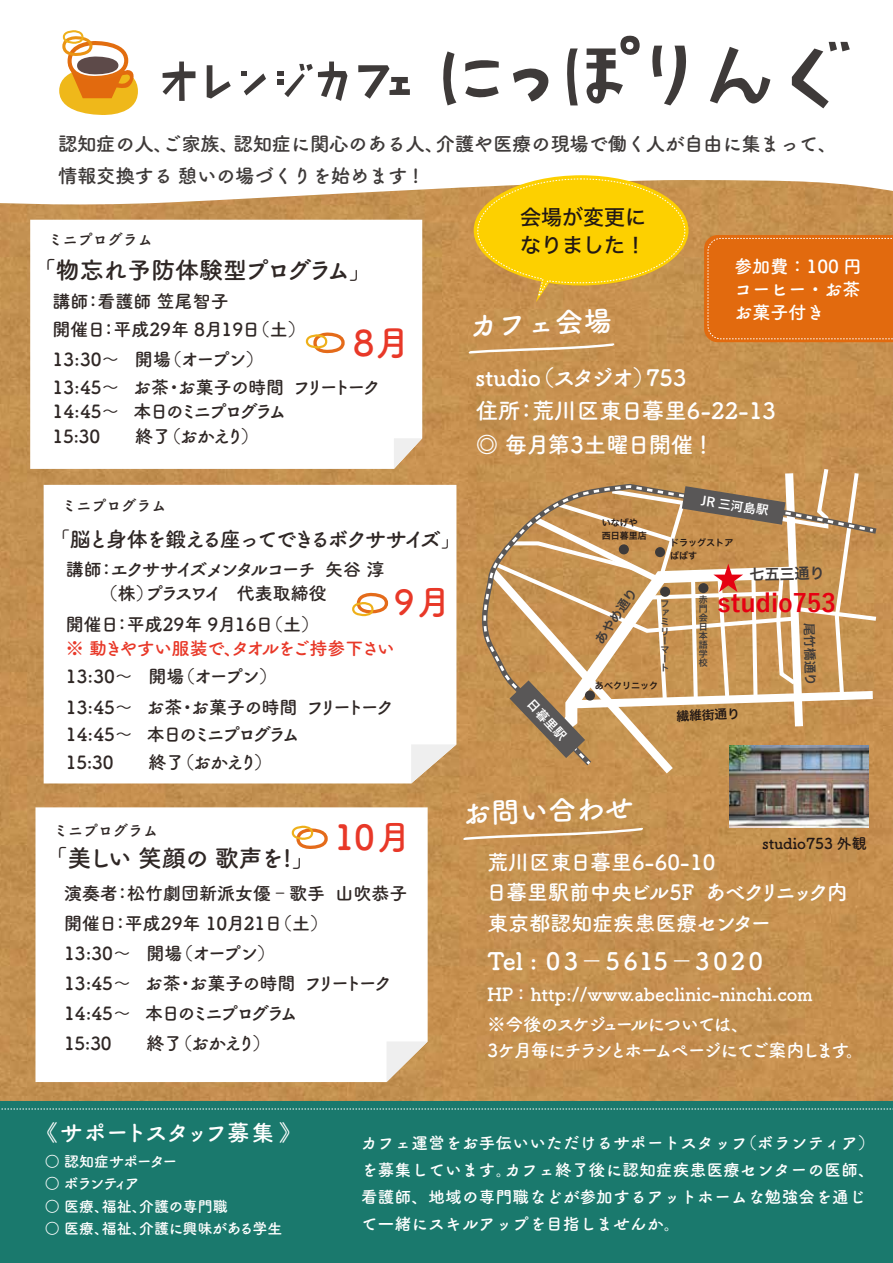
<style>
.page{position:relative;width:893px;height:1263px;background:#fff}
.page>*{position:absolute;margin:0;border:0;box-sizing:border-box;transform-origin:0 0}
.t1{font:700 35.25px "Tsuku B Rd Gothic";color:#e83828}
.t2{font:700 34.5px "Tsuku B Rd Gothic";color:#e83828}
.t3{font:700 28.5px "Tsuku B Rd Gothic";color:#fff}
.t4{font:700 24.9px "Yu Go";color:#e60012}
.t5{font:700 24px "Tsuku B Rd Gothic";letter-spacing:-.26em;color:#fff}
.t6{font:700 24px "Tsuku B Rd Gothic";letter-spacing:-.02em;color:#2f2725}
.t7{font:700 24px "Tsuku B Rd Gothic";letter-spacing:-.085em;color:#2f2725}
.t8{font:700 22.5px/33.6px "Tsuku B Rd Gothic";color:#fff}
.t9{font:700 22.5px "Tsuku B Rd Gothic";letter-spacing:-.04em;color:#fff}
.t10{font:700 21px/30.6px "Tsuku B Rd Gothic";color:#fff}
.t11{font:700 21px "Tsuku B Rd Gothic";letter-spacing:-.13em;color:#2f2725}
.t12{font:21px/28.5px "Hiragino Sans W5";color:#221815}
.t13{font:700 19.5px/31.5px "Tsuku B Rd Gothic";letter-spacing:-.02em;color:#3e3a39}
.t14{font:700 18px/30px "Tsuku B Rd Gothic";color:#2f2725}
.t15{font:700 18px/30.6px "Tsuku B Rd Gothic";letter-spacing:-.035em;color:#2f2725}
.t16{font:700 18px/23.2px "Tsuku B Rd Gothic";color:#fff}
.t17{font:700 18px/27.6px "Tsuku B Rd Gothic";letter-spacing:-.11em;color:#2f2725}
.t18{font:700 18px/24.6px "Tsuku B Rd Gothic";letter-spacing:-.115em;color:#2f2725}
.t19{font:700 18px "Tsuku B Rd Gothic";letter-spacing:-.11em;color:#fff}
.t20{font:700 18px "Tsuku B Rd Gothic";letter-spacing:-.08em;color:#e83828}
.t21{font:700 16.5px/27px "Tsuku B Rd Gothic";letter-spacing:.02em;color:#fff}
.t22{font:700 15px "Tsuku B Rd Gothic";color:#2f2725}
.t23{font:700 15px "Tsuku B Rd Gothic";letter-spacing:-.02em;color:#fff}
.t24{font:700 15px "Tsuku B Rd Gothic";letter-spacing:-.04em;color:#fff}
.t25{font:700 15px "Tsuku B Rd Gothic";color:#fff}
.t26{font:700 15px "Tsuku B Rd Gothic";color:#221815}
.t27{font:15px "Hiragino Sans W6";color:#3e3a39}
.t28{font:12.6px "Hiragino Sans W6";color:#3e3a39}
.t29{font:700 12.6px "Yu Go";color:#fff}
.t30{font:12.6px "Hiragino Sans W6";color:#221815}
.t31{font:9px/12.8px "Hiragino Sans W6";color:#221815}
.t32{font:9px/9px "Hiragino Sans W6";color:#3e3a39}
</style>
<div class="page">
<img style="left:0;top:207px;width:893px;height:894px">
<div style="left:0;top:1101px;width:893px;height:162px;background:#1a796d"></div>
<div style="left:704px;top:235px;width:189px;height:107px;background:#e26a0e"></div>
<svg style="left:1px;top:1108px;width:892px;height:1px"></svg>
<svg style="left:0;top:180px;width:893px;height:27px"></svg>
<svg style="left:35px;top:807px;width:393px;height:275px"></svg>
<svg style="left:44px;top:485px;width:412px;height:298px"></svg>
<svg style="left:30px;top:220px;width:392px;height:249px"></svg>
<svg style="left:474px;top:175px;width:214px;height:127px;background:#eec122"></svg>
<svg style="left:467px;top:343px;width:149px;height:11px;background:#d2a875"></svg>
<svg style="left:59px;top:30px;width:79px;height:85px"></svg>
<svg style="left:462px;top:827px;width:182px;height:13px;background:#cea36e"></svg>
<svg style="left:305px;top:331px;width:41px;height:24px"></svg>
<svg style="left:270px;top:591px;width:120px;height:123px"></svg>
<svg style="left:291px;top:825px;width:38px;height:26px"></svg>
<svg style="left:443px;top:51px;width:13px;height:54px"></svg>
<svg style="left:465px;top:60px;width:34px;height:12px"></svg>
<svg style="left:465px;top:86px;width:34px;height:12px"></svg>
<svg style="left:513px;top:68px;width:36px;height:34px"></svg>
<svg style="left:567px;top:48px;width:11px;height:57px"></svg>
<svg style="left:586px;top:35px;width:54px;height:68px"></svg>
<svg style="left:652px;top:46px;width:34px;height:59px"></svg>
<svg style="left:710px;top:47px;width:60px;height:56px"></svg>
<svg style="left:792px;top:42px;width:58px;height:66px"></svg>
<svg style="left:163px;top:62px;width:32px;height:39px"></svg>
<svg style="left:207px;top:65px;width:24px;height:34px"></svg>
<svg style="left:241px;top:71px;width:25px;height:24px"></svg>
<svg style="left:278px;top:62px;width:69px;height:39px"></svg>
<svg style="left:358px;top:65px;width:52px;height:34px"></svg>
<svg style="left:394px;top:438px;width:28px;height:31px"></svg>
<svg style="left:411px;top:744px;width:45px;height:39px"></svg>
<svg style="left:387px;top:1041px;width:41px;height:41px"></svg>
<svg style="left:481px;top:465px;width:400px;height:317px;background:#c89e6a"></svg>
<img style="left:729px;top:745px;width:139px;height:82px">
<p class="t13" style="left:58px;top:127px;width:781px">認知症の人、ご家族、認知症に関心のある人、介護や医療の現場で働く人が自由に集まって、情報交換する 憩いの場づくりを始めます !</p>
<p class="t22" style="left:48px;top:228px;width:106px">ミニプログラム</p>
<h3 class="t6" style="left:32px;top:251px;width:342px">「物忘れ予防体験型プログラム」</h3>
<p class="t14" style="left:53px;top:286px;width:255px;line-height:27.6px">講師：看護師 笠尾智子<br>開催日：平成29年 8月19日（土）</p>
<p class="t15" style="left:53px;top:345px;width:330px;line-height:27.6px">13:30～ 開場（オープン）<br>13:45～　お茶・お菓子の時間 フリートーク</p>
<p class="t17" style="left:53px;top:398px;width:235px;line-height:24.6px">14:45～ 本日のミニプログラム<br>15:30　　終了（おかえり）</p>
<h1 class="t1" style="left:353px;top:315px;width:59px">8月</h1>
<p class="t22" style="left:61px;top:494px;width:106px">ミニプログラム</p>
<p class="t11" style="left:49px;top:522px;width:414px">「脳と身体を鍛える座ってできるボクササイズ」</p>
<p class="t18" style="left:66px;top:555px;width:320px">講師：エクササイズメンタルコーチ 矢谷 淳　　 （株）プラスワイ　代表取締役</p>
<p class="t14" style="left:66px;top:608px;width:255px">開催日：平成29年 9月16日（土）</p>
<p class="t20" style="left:66px;top:635px;width:330px">※ 動きやすい服装で、タオルをご持参下さい</p>
<p class="t15" style="left:66px;top:660px;width:330px">13:30～ 開場（オープン）<br>13:45～　お茶・お菓子の時間 フリートーク</p>
<p class="t17" style="left:66px;top:719px;width:235px">14:45～ 本日のミニプログラム<br>15:30　　終了（おかえり）</p>
<h2 class="t2" style="left:394px;top:575px;width:59px">9月</h2>
<p class="t22" style="left:53px;top:819px;width:107px">ミニプログラム</p>
<h3 class="t7" style="left:44px;top:839px;width:274px">「美しい 笑顔の 歌声を!」</h3>
<h2 class="t2" style="left:334px;top:811px;width:79px">10月</h2>
<p class="t14" style="left:64px;top:877px;width:345px">演奏者：松竹劇団新派女優‐歌手 山吹恭子開催日：平成29年 10月21日（土）<br>13:30～ 開場（オープン）<br>13:45～　お茶・お菓子の時間 フリートーク<br>14:45～ 本日のミニプログラム<br>15:30　　終了（おかえり）</p>
<p class="t12" style="left:520px;top:201px;width:127px">会場が変更になりました！</p>
<h3 class="t3" style="left:469px;top:303px;width:144px;rotate:-2deg">カフェ会場</h3>
<p class="t16" style="left:735px;top:253px;width:128px;text-align:justify">参加費：100 円コーヒー・お茶お菓子付き</p>
<p class="t8" style="left:476px;top:359px;width:302px">studio（スタジオ）753<br>住所：荒川区東日暮里6-22-13 ◎ 毎月第3土曜日開催！</p>
<p class="t29" style="left:535px;top:696px;width:52px;rotate:47deg">日暮里駅</p>
<p class="t31" style="left:602px;top:516px;width:47px">いなげや西日暮里店</p>
<p class="t29" style="left:702px;top:494px;width:69px;rotate:8deg">JR 三河島駅</p>
<p class="t31" style="left:670px;top:536px;width:65px">ドラッグストアぱぱす</p>
<p class="t27" style="left:749px;top:561px;width:76px;rotate:-1deg">七五三通り</p>
<h3 class="t4" style="left:717px;top:589px;width:120px">studio753</h3>
<p class="t28" style="left:821px;top:622px;width:65px;rotate:89deg">尾竹橋通り</p>
<p class="t30" style="left:676px;top:704px;width:65px;rotate:-2deg">繊維街通り</p>
<p class="t28" style="left:589px;top:636px;width:65px;rotate:-56deg">あやめ通り</p>
<p class="t32" style="left:661px;top:599px;width:10px">ファミリーマート</p>
<p class="t32" style="left:699px;top:595px;width:10px">赤門会日本語学校</p>
<p class="t31" style="left:595px;top:678px;width:65px">あべクリニック</p>
<h3 class="t3" style="left:462px;top:791px;width:172px;rotate:-2deg">お問い合わせ</h3>
<p class="t26" style="left:762px;top:831px;width:106px">studio753 外観</p>
<p class="t10" style="left:486px;top:845px;width:363px">荒川区東日暮里6-60-10<br>日暮里駅前中央ビル5F あべクリニック内東京都認知症疾患医療センター</p>
<h3 class="t5" style="left:488px;top:943px;width:282px">Tel : ０３－５６１５－３０２０</h3>
<p class="t16" style="left:488px;top:978px;width:327px;line-height:30px">HP ： http://www.abeclinic-ninchi.com ※今後のスケジュールについては、</p>
<p class="t19" style="left:488px;top:1036px;width:378px">3ケ月毎にチラシとホームページにてご案内します。</p>
<p class="t9" style="left:35px;top:1115px;width:267px">《サポートスタッフ募集》</p>
<p class="t24" style="left:45px;top:1149px;width:134px">○ 認知症サポーター</p>
<p class="t24" style="left:45px;top:1172px;width:96px">○ ボランティア</p>
<p class="t25" style="left:45px;top:1194px;width:184px">○ 医療、福祉、介護の専門職</p>
<p class="t23" style="left:45px;top:1217px;width:239px">○ 医療、福祉、介護に興味がある学生</p>
<p class="t21" style="left:361px;top:1128px;width:515px">カフェ運営をお手伝いいただけるサポートスタッフ（ボランティア）を募集しています。カフェ終了後に認知症疾患医療センターの医師、看護師、地域の専門職などが参加するアットホームな勉強会を通じて一緒にスキルアップを目指しませんか。</p>
</div>
